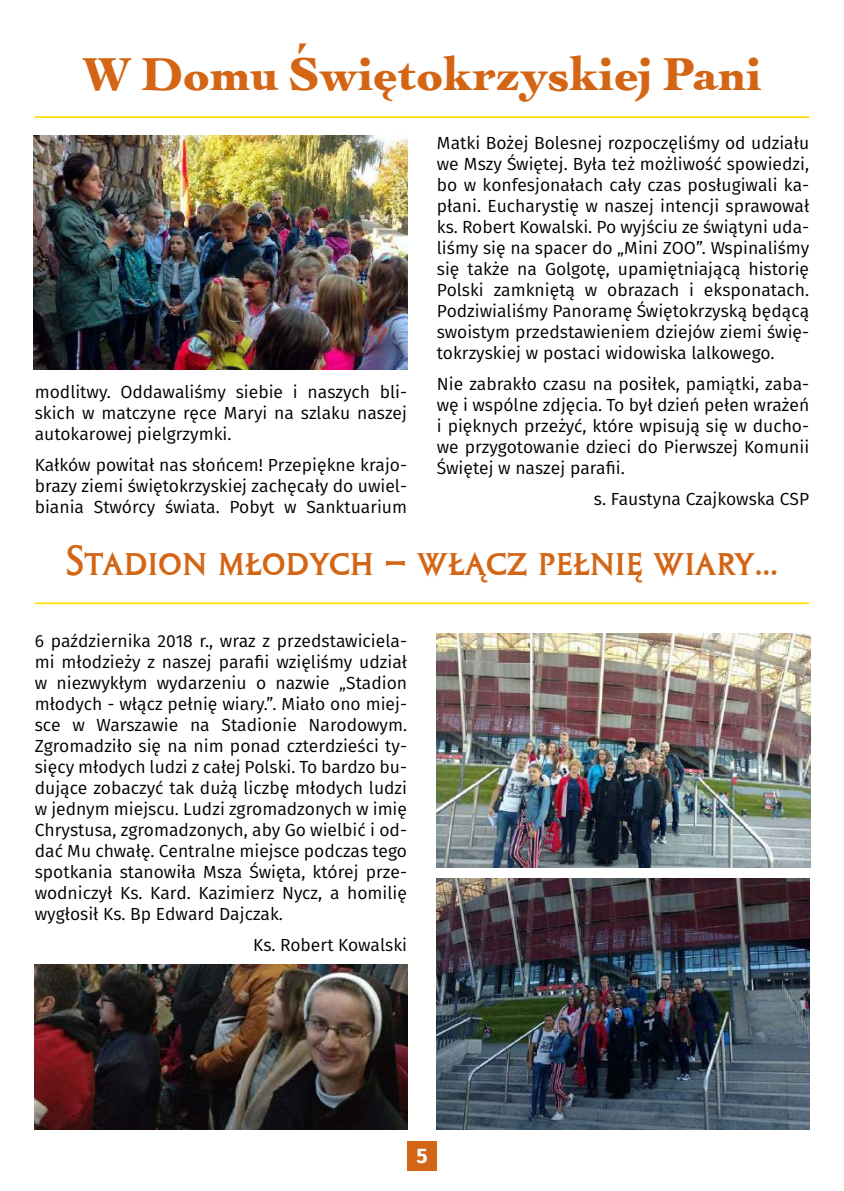
<style>
.page{position:relative;width:844px;height:1191px;background:#fff}
.page>*{position:absolute;margin:0;border:0;box-sizing:border-box;transform-origin:0 0}
.t1{font:900 47.25px "Cochin URWDCE";color:#d46515;scale:.96 1}
.t2{font:43.75px "Columna Sol SCDCE";color:#d46515;scale:.96 1}
.t3{font:700 21px "Fira Sans";color:#fff}
.t4{font:17.5px/21px "Fira Sans";color:#000;text-align:justify}
</style>
<div class="page">
<hr style="left:35px;top:116px;width:774px;height:2px;background:#fd0">
<hr style="left:35px;top:602px;width:774px;height:2px;background:#fd0">
<div style="left:407px;top:1141px;width:30px;height:30px;background:#d46515"></div>
<img style="left:35px;top:964px;width:372px;height:166px">
<img style="left:437px;top:878px;width:372px;height:252px">
<img style="left:33px;top:135px;width:374px;height:235px">
<img style="left:437px;top:633px;width:373px;height:234px">
<h1 class="t1" style="left:82px;top:42px;width:708px">W Domu Świętokrzyskiej Pani</h1>
<p class="t4" style="left:35px;top:383px;width:374px">modlitwy. Oddawaliśmy siebie i naszych bli&shy;skich w matczyne ręce Maryi na szlaku naszej autokarowej pielgrzymki.</p>
<p class="t4" style="left:35px;top:456px;width:374px">Kałków powitał nas słońcem! Przepiękne krajo&shy;brazy ziemi świętokrzyskiej zachęcały do uwiel&shy;biania Stwórcy świata. Pobyt w Sanktuarium</p>
<p class="t4" style="left:437px;top:134px;width:374px">Matki Bożej Bolesnej rozpoczęliśmy od udziału we Mszy Świętej. Była też możliwość spowiedzi, bo w konfesjonałach cały czas posługiwali ka&shy;płani. Eucharystię w naszej intencji sprawował ks. Robert Kowalski. Po wyjściu ze świątyni uda&shy;liśmy się na spacer do „Mini ZOO”. Wspinaliśmy się także na Golgotę, upamiętniającą historię Polski zamkniętą w obrazach i eksponatach.<br>Podziwialiśmy Panoramę Świętokrzyską będącą swoistym przedstawieniem dziejów ziemi świę&shy;tokrzyskiej w postaci widowiska lalkowego.</p>
<p class="t4" style="left:437px;top:375px;width:374px">Nie zabrakło czasu na posiłek, pamiątki, zaba&shy;wę i wspólne zdjęcia. To był dzień pełen wrażeń i pięknych przeżyć, które wpisują się w ducho&shy;we przygotowanie dzieci do Pierwszej Komunii Świętej w naszej parafii.</p>
<p class="t4" style="left:593px;top:489px;width:217px">s. Faustyna Czajkowska CSP</p>
<h2 class="t2" style="left:66px;top:536px;width:743px">Stadion młodych – włącz pełnię wiary…</h2>
<p class="t4" style="left:35px;top:632px;width:374px">6 października 2018 r., wraz z przedstawiciela&shy;mi młodzieży z naszej parafii wzięliśmy udział w niezwykłym wydarzeniu o nazwie „Stadion młodych - włącz pełnię wiary.”. Miało ono miej&shy;sce w Warszawie na Stadionie Narodowym.<br>Zgromadziło się na nim ponad czterdzieści ty&shy;sięcy młodych ludzi z całej Polski. To bardzo bu&shy;dujące zobaczyć tak dużą liczbę młodych ludzi w jednym miejscu. Ludzi zgromadzonych w imię Chrystusa, zgromadzonych, aby Go wielbić i od&shy;dać Mu chwałę. Centralne miejsce podczas tego spotkania stanowiła Msza Święta, której prze&shy;wodniczył Ks. Kard. Kazimierz Nycz, a homilię wygłosił Ks. Bp Edward Dajczak.</p>
<p class="t4" style="left:253px;top:935px;width:155px">Ks. Robert Kowalski</p>
<p class="t3" style="left:416px;top:1140px;width:13px">5</p>
</div>
